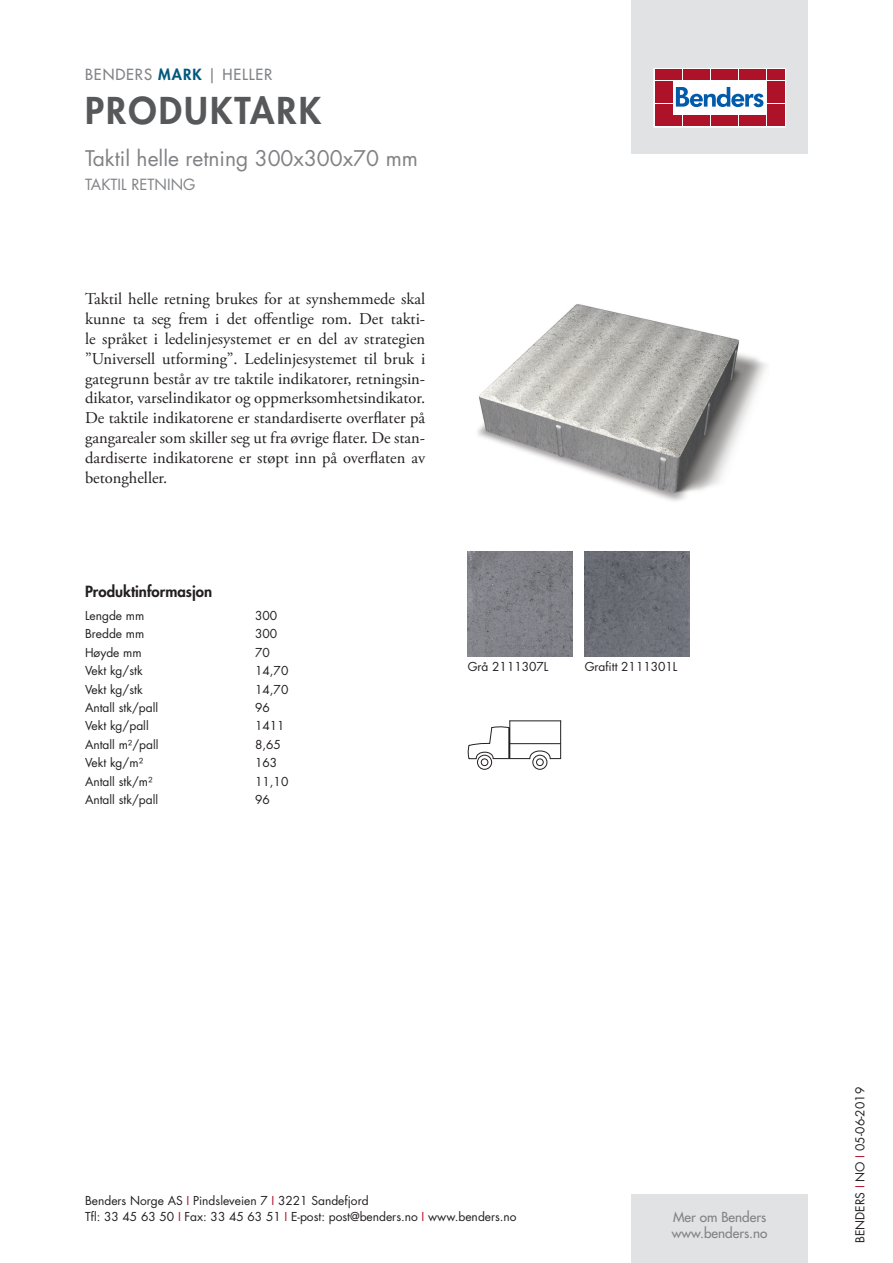
<style>
.page{position:relative;width:893px;height:1263px;background:#fff}
.page>*{position:absolute;margin:0;border:0;box-sizing:border-box;transform-origin:0 0}
.t1{font:800 36px "Futura Std";letter-spacing:.06em;color:#57585a}
.t2{font:21px "Futura Std";color:#808285}
.t3{font:16.5px/19.8px "Adobe Garamond Pro";color:#231f20;text-align:justify}
.t4{font:500 15px "Futura Std";letter-spacing:.06em;color:#808285}
.t5{font:800 15px "Futura Std";color:#231f20}
.t6{font:15px "Futura Std";color:#808285}
.t7{font:500 13.5px/16.2px "Futura Std";color:#808285}
.t8{font:12px/16.5px "Futura Std";color:#231f20}
.s1{font-weight:800;color:#00597d}
.s2{color:#ae1229}
</style>
<div class="page">
<div style="left:631px;top:0;width:177px;height:153px;background:#e1e2e4"></div>
<div style="left:631px;top:1195px;width:177px;height:68px;background:#e1e2e4"></div>
<svg style="left:656px;top:70px;width:128px;height:55px;background:#ebc6cb"></svg>
<div style="left:654px;top:68px;width:132px;height:59px;border:1px solid #fff"></div>
<div style="left:655px;top:70px;width:8px;height:10px;background:#ae1229"></div>
<div style="left:664px;top:70px;width:8px;height:10px;background:#ae1229"></div>
<div style="left:655px;top:81px;width:8px;height:10px;background:#ae1229"></div>
<div style="left:664px;top:81px;width:8px;height:10px;background:#ae1229"></div>
<div style="left:655px;top:93px;width:8px;height:10px;background:#ae1229"></div>
<div style="left:664px;top:93px;width:8px;height:10px;background:#ae1229"></div>
<div style="left:655px;top:104px;width:8px;height:11px;background:#ae1229"></div>
<div style="left:664px;top:104px;width:8px;height:11px;background:#ae1229"></div>
<div style="left:655px;top:116px;width:8px;height:10px;background:#ae1229"></div>
<div style="left:664px;top:116px;width:8px;height:10px;background:#ae1229"></div>
<div style="left:674px;top:70px;width:8px;height:10px;background:#ae1229"></div>
<div style="left:683px;top:70px;width:8px;height:10px;background:#ae1229"></div>
<div style="left:692px;top:70px;width:8px;height:10px;background:#ae1229"></div>
<div style="left:702px;top:70px;width:8px;height:10px;background:#ae1229"></div>
<div style="left:711px;top:70px;width:8px;height:10px;background:#ae1229"></div>
<div style="left:720px;top:70px;width:8px;height:10px;background:#ae1229"></div>
<div style="left:730px;top:70px;width:8px;height:10px;background:#ae1229"></div>
<div style="left:739px;top:70px;width:8px;height:10px;background:#ae1229"></div>
<div style="left:748px;top:70px;width:8px;height:10px;background:#ae1229"></div>
<div style="left:758px;top:70px;width:8px;height:10px;background:#ae1229"></div>
<div style="left:674px;top:116px;width:8px;height:10px;background:#ae1229"></div>
<div style="left:683px;top:116px;width:8px;height:10px;background:#ae1229"></div>
<div style="left:692px;top:116px;width:8px;height:10px;background:#ae1229"></div>
<div style="left:702px;top:116px;width:8px;height:10px;background:#ae1229"></div>
<div style="left:711px;top:116px;width:8px;height:10px;background:#ae1229"></div>
<div style="left:720px;top:116px;width:8px;height:10px;background:#ae1229"></div>
<div style="left:730px;top:116px;width:8px;height:10px;background:#ae1229"></div>
<div style="left:739px;top:116px;width:8px;height:10px;background:#ae1229"></div>
<div style="left:748px;top:116px;width:8px;height:10px;background:#ae1229"></div>
<div style="left:758px;top:116px;width:8px;height:10px;background:#ae1229"></div>
<div style="left:767px;top:70px;width:8px;height:10px;background:#ae1229"></div>
<div style="left:776px;top:70px;width:8px;height:10px;background:#ae1229"></div>
<div style="left:767px;top:81px;width:8px;height:10px;background:#ae1229"></div>
<div style="left:776px;top:81px;width:8px;height:10px;background:#ae1229"></div>
<div style="left:767px;top:93px;width:8px;height:10px;background:#ae1229"></div>
<div style="left:776px;top:93px;width:8px;height:10px;background:#ae1229"></div>
<div style="left:767px;top:104px;width:8px;height:11px;background:#ae1229"></div>
<div style="left:776px;top:104px;width:8px;height:11px;background:#ae1229"></div>
<div style="left:767px;top:116px;width:8px;height:10px;background:#ae1229"></div>
<div style="left:776px;top:116px;width:8px;height:10px;background:#ae1229"></div>
<svg style="left:676px;top:87px;width:87px;height:20px;background:#8ab3d7"></svg>
<img style="left:478px;top:304px;width:288px;height:197px">
<img style="left:468px;top:552px;width:105px;height:105px">
<img style="left:585px;top:552px;width:105px;height:105px">
<div style="left:477px;top:755px;width:15px;height:15px;border:1px solid #231f20;border-radius:50%"></div>
<div style="left:532px;top:755px;width:15px;height:15px;border:1px solid #231f20;border-radius:50%"></div>
<svg style="left:468px;top:720px;width:93px;height:46px"></svg>
<p class="t4" style="left:85px;top:65px;width:189px">BENDERS <span class="s1">MARK</span> | HELLER</p>
<h1 class="t1" style="left:85px;top:87px;width:238px">PRODUKTARK</h1>
<p class="t2" style="left:85px;top:144px;width:334px">Taktil helle retning 300x300x70 mm</p>
<p class="t6" style="left:85px;top:175px;width:112px">TAKTIL RETNING</p>
<p class="t3" style="left:85px;top:290px;width:342px">Taktil helle retning brukes for at synshemmede skal kunne ta seg frem i det offentlige rom. Det takti&shy;le språket i ledelinjesystemet er en del av strategien ”Universell utforming”. Ledelinjesystemet til bruk i gategrunn består av tre taktile indikatorer, retningsin&shy;dikator, varselindikator og oppmerksomhetsindikator.<br>De taktile indikatorene er standardiserte overflater på gangarealer som skiller seg ut fra øvrige flater. De stan&shy;dardiserte indikatorene er støpt inn på overflaten av betongheller.</p>
<p class="t5" style="left:85px;top:582px;width:129px">Produktinformasjon</p>
<p class="t8" style="left:85px;top:607px;width:61px">Lengde mm</p>
<p class="t8" style="left:255px;top:607px;width:24px">300</p>
<p class="t8" style="left:85px;top:626px;width:61px">Bredde mm</p>
<p class="t8" style="left:255px;top:626px;width:24px">300</p>
<p class="t8" style="left:85px;top:644px;width:58px">Høyde mm</p>
<p class="t8" style="left:255px;top:644px;width:16px">70</p>
<p class="t8" style="left:85px;top:662px;width:59px">Vekt kg/stk</p>
<p class="t8" style="left:255px;top:662px;width:35px">14,70</p>
<p class="t8" style="left:85px;top:681px;width:59px">Vekt kg/stk</p>
<p class="t8" style="left:255px;top:681px;width:35px">14,70</p>
<p class="t8" style="left:85px;top:699px;width:75px">Antall stk/pall</p>
<p class="t8" style="left:255px;top:699px;width:16px">96</p>
<p class="t8" style="left:85px;top:718px;width:65px">Vekt kg/pall</p>
<p class="t8" style="left:255px;top:718px;width:31px">1411</p>
<p class="t8" style="left:85px;top:736px;width:75px">Antall m²/pall</p>
<p class="t8" style="left:255px;top:736px;width:27px">8,65</p>
<p class="t8" style="left:85px;top:755px;width:60px">Vekt kg/m²</p>
<p class="t8" style="left:255px;top:755px;width:24px">163</p>
<p class="t8" style="left:85px;top:773px;width:69px">Antall stk/m²</p>
<p class="t8" style="left:255px;top:773px;width:35px">11,10</p>
<p class="t8" style="left:85px;top:791px;width:75px">Antall stk/pall</p>
<p class="t8" style="left:255px;top:791px;width:16px">96</p>
<p class="t8" style="left:468px;top:659px;width:82px">Grå 2111307L</p>
<p class="t8" style="left:585px;top:659px;width:94px">Grafitt 2111301L</p>
<p class="t8" style="left:85px;top:1192px;width:433px">Benders Norge AS <span class="s2">I</span> Pindsleveien 7 <span class="s2">I</span> 3221 Sandefjord<br>Tfl: 33 45 63 50 <span class="s2">I</span> Fax: 33 45 63 51 <span class="s2">I</span> E-post: post@benders.no <span class="s2">I</span> www.benders.no</p>
<p class="t7" style="left:672px;top:1209px;width:97px">Mer om Benders www.benders.no</p>
<p class="t8" style="left:852px;top:1243px;width:157px;rotate:-90deg">BENDERS <span class="s2">I</span> NO <span class="s2">I</span> 05-06-2019</p>
</div>
